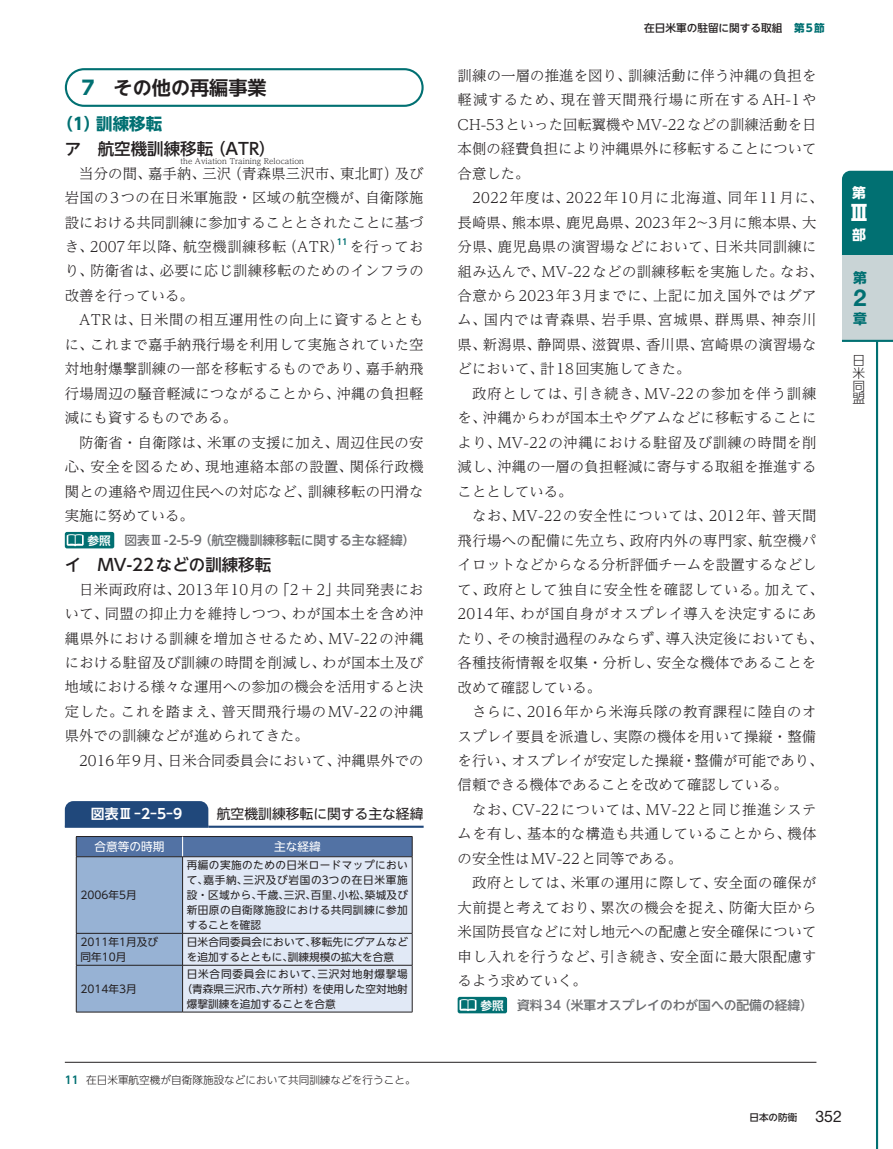
<style>
.page{position:relative;width:893px;height:1149px;background:#fff}
.page>*{position:absolute;margin:0;border:0;box-sizing:border-box;transform-origin:0 0}
.t1{font:700 23.4px "Helvetica Neue LT Std";color:#017072}
.t2{font:700 21.3px "UD Shin Go NT Pr 6 N";color:#fff}
.t3{font:700 19.2px "UD Shin Go NT Pr 6 N De";color:#231f20}
.t4{font:500 16.5px "UD Shin Go NT Pr 6 N";color:#231f20}
.t5{font:700 16.5px "UD Shin Go NT Pr 6 N";color:#017072}
.t6{font:300 14.4px/24.5px "UD Reimin Pr 6 N";letter-spacing:.01em;color:#231f20;text-align:justify}
.t7{font:13.8px "UD Shin Go NT Pr 6 N";letter-spacing:-.005em;color:#231f20}
.t8{font:700 13.8px "UD Shin Go NT Pr 6 N De";color:#fff}
.t9{font:700 13.8px "UD Shin Go NT Pr 6 N";color:#017072}
.t10{font:700 13.8px "UD Shin Go NT Pr 6 N";color:#fff}
.t11{font:500 12.75px "UD Shin Go NT Pr 6 N";color:#6c6d70}
.t12{font:300 12.75px/12.8px "UD Shin Go NT Pr 6 N";color:#231f20;text-align:justify}
.t13{font:11.7px "UD Shin Go NT Pr 6 N";color:#fff}
.t14{font:700 11.7px "UD Shin Go NT Pr 6 N De";color:#fff}
.t15{font:10.65px/14.9px "UD Shin Go NT Pr 6 N";letter-spacing:.005em;color:#231f20}
.t16{font:300 10.65px "UD Shin Go NT Pr 6 N";color:#231f20}
.t17{font:10.65px "UD Shin Go NT Pr 6 N";letter-spacing:.07em;color:#231f20}
.t18{font:500 10.65px "UD Shin Go NT Pr 6 N";color:#231f20}
.t19{font:500 9.6px "UD Shin Go NT Pr 6 N";color:#231f20}
.t20{font:700 8.4px "UD Shin Go NT Pr 6 N De";color:#017072}
.t21{font:300 7.65px "UD Reimin Pr 6 N";color:#231f20}
.s1{font-family:"UD Shin Go NT Pr 6 N";color:#017072}
.s2{font-family:"UD Shin Go NT Pr 6 N De";font-weight:700;color:#017072}
.s3{font-weight:700;color:#017072}
.s4{font-family:"Helvetica Neue LT Std";font-weight:400;font-size:15.9px}
</style>
<div class="page">
<div style="left:65px;top:68px;width:359px;height:39px;border:2px solid #017072;border-radius:18px"></div>
<hr style="left:65px;top:1061px;width:751px;height:1px;background:#231f20">
<div style="left:65px;top:531px;width:49px;height:17px;background:#017072;border-radius:2px"></div>
<svg style="left:67px;top:534px;width:17px;height:12px"></svg>
<div style="left:458px;top:996px;width:49px;height:16px;background:#017072;border-radius:2px"></div>
<svg style="left:459px;top:999px;width:17px;height:11px"></svg>
<hr style="left:65px;top:825px;width:143px;height:2px;background:#20487b">
<hr style="left:208px;top:825px;width:216px;height:2px;background:#20487b">
<div style="left:65px;top:801px;width:143px;height:24px;background:#20487b"></div>
<svg style="left:76px;top:836px;width:337px;height:175px;background:#b9c8df"></svg>
<hr style="left:76px;top:856px;width:107px;height:1px;background:#231f20">
<hr style="left:76px;top:856px;width:1px;height:76px;background:#231f20">
<hr style="left:76px;top:933px;width:1px;height:31px;background:#231f20">
<hr style="left:76px;top:965px;width:1px;height:46px;background:#231f20">
<hr style="left:76px;top:1011px;width:107px;height:1px;background:#231f20">
<hr style="left:183px;top:856px;width:229px;height:1px;background:#231f20">
<hr style="left:412px;top:856px;width:1px;height:76px;background:#231f20">
<hr style="left:412px;top:933px;width:1px;height:31px;background:#231f20">
<hr style="left:412px;top:965px;width:1px;height:46px;background:#231f20">
<hr style="left:183px;top:1011px;width:229px;height:1px;background:#231f20">
<hr style="left:182px;top:856px;width:1px;height:77px;background:#231f20">
<hr style="left:182px;top:933px;width:1px;height:31px;background:#231f20">
<hr style="left:182px;top:964px;width:1px;height:47px;background:#231f20">
<div style="left:842px;top:171px;width:51px;height:85px;background:#017072"></div>
<div style="left:842px;top:256px;width:51px;height:85px;background:#c9d4d6"></div>
<hr style="left:842px;top:340px;width:51px;height:2px;background:#017072">
<hr style="left:876px;top:340px;width:2px;height:808px;background:#017072">
<h3 class="t3" style="left:82px;top:72px;width:186px"><span class="s1">7</span>　その他の再編事業</h3>
<p class="t5" style="left:57px;top:111px;width:107px">（1）訓練移転</p>
<p class="t4" style="left:65px;top:135px;width:212px">ア　航空機訓練移転（ATR）</p>
<p class="t21" style="left:181px;top:154px;width:125px">the Aviation Training Relocation</p>
<p class="t6" style="left:65px;top:160px;width:360px;text-indent:14px">当分の間、嘉手納、三沢（青森県三沢市、東北町）及び岩国の3つの在日米軍施設・区域の航空機が、自衛隊施設における共同訓練に参加することとされたことに基づき、2007年以降、航空機訓練移転（ATR）を行ってお</p>
<p class="t20" style="left:337px;top:235px;width:13px">11</p>
<p class="t6" style="left:65px;top:258px;width:360px">り、防衛省は、必要に応じ訓練移転のためのインフラの改善を行っている。</p>
<p class="t6" style="left:65px;top:307px;width:360px;text-indent:14px">ATRは、日米間の相互運用性の向上に資するとともに、これまで嘉手納飛行場を利用して実施されていた空対地射爆撃訓練の一部を移転するものであり、嘉手納飛行場周辺の騒音軽減につながることから、沖縄の負担軽減にも資するものである。</p>
<p class="t6" style="left:65px;top:429px;width:360px;text-indent:14px">防衛省・自衛隊は、米軍の支援に加え、周辺住民の安心、安全を図るため、現地連絡本部の設置、関係行政機関との連絡や周辺住民への対応など、訓練移転の円滑な実施に努めている。</p>
<p class="t11" style="left:124px;top:529px;width:293px">図表Ⅲ-2-5-9（航空機訓練移転に関する主な経緯）</p>
<p class="t4" style="left:65px;top:551px;width:208px">イ　MV-22などの訓練移転</p>
<p class="t6" style="left:65px;top:576px;width:360px;text-indent:14px">日米両政府は、2013年10月の「2＋2」共同発表において、同盟の抑止力を維持しつつ、わが国本土を含め沖縄県外における訓練を増加させるため、MV-22の沖縄における駐留及び訓練の時間を削減し、わが国本土及び地域における様々な運用への参加の機会を活用すると決定した。これを踏まえ、普天間飛行場のMV-22の沖縄県外での訓練などが進められてきた。</p>
<p class="t6" style="left:79px;top:747px;width:346px">2016年9月、日米合同委員会において、沖縄県外での</p>
<p class="t14" style="left:88px;top:530px;width:25px">参照</p>
<p class="t8" style="left:91px;top:802px;width:93px">図表Ⅲ-2-5-9</p>
<p class="t7" style="left:217px;top:802px;width:208px">航空機訓練移転に関する主な経緯</p>
<p class="t13" style="left:94px;top:836px;width:72px">合意等の時期</p>
<p class="t13" style="left:274px;top:836px;width:48px">主な経緯</p>
<p class="t15" style="left:81px;top:887px;width:58px">2006年5月</p>
<p class="t15" style="left:187px;top:857px;width:223px;text-align:justify">再編の実施のための日米ロードマップにおいて、嘉手納、三沢及び岩国の3つの在日米軍施設・区域から、千歳、三沢、百里、小松、築城及び新田原の自衛隊施設における共同訓練に参加することを確認</p>
<p class="t15" style="left:81px;top:933px;width:79px">2011年1月及び同年10月</p>
<p class="t15" style="left:187px;top:933px;width:223px">日米合同委員会において、移転先にグアムなどを追加するとともに、訓練規模の拡大を合意</p>
<p class="t15" style="left:81px;top:980px;width:58px">2014年3月</p>
<p class="t17" style="left:187px;top:964px;width:223px">日米合同委員会において、三沢対地射爆撃場</p>
<p class="t15" style="left:182px;top:980px;width:228px">（青森県三沢市、六ケ所村）を使用した空対地射</p>
<p class="t15" style="left:187px;top:995px;width:150px">爆撃訓練を追加することを合意</p>
<p class="t16" style="left:65px;top:1071px;width:352px"><span class="s2">11</span> 在日米軍航空機が自衛隊施設などにおいて共同訓練などを行うこと。</p>
<p class="t18" style="left:644px;top:19px;width:182px">在日米軍の駐留に関する取組 <span class="s3">第5節</span></p>
<p class="t6" style="left:458px;top:62px;width:360px">訓練の一層の推進を図り、訓練活動に伴う沖縄の負担を軽減するため、現在普天間飛行場に所在するAH-1やCH-53といった回転翼機やMV-22などの訓練活動を日本側の経費負担により沖縄県外に移転することについて合意した。</p>
<p class="t6" style="left:458px;top:185px;width:367px;text-align:left;text-indent:14px">2022年度は、2022年10月に北海道、同年11月に、長崎県、熊本県、鹿児島県、2023年2∼3月に熊本県、大分県、鹿児島県の演習場などにおいて、日米共同訓練に組み込んで、MV-22などの訓練移転を実施した。なお、合意から2023年3月までに、上記に加え国外ではグアム、国内では青森県、岩手県、宮城県、群馬県、神奈川県、新潟県、静岡県、滋賀県、香川県、宮崎県の演習場などにおいて、計18回実施してきた。</p>
<p class="t6" style="left:458px;top:380px;width:360px;text-indent:14px">政府としては、引き続き、MV-22の参加を伴う訓練を、沖縄からわが国本土やグアムなどに移転することにより、MV-22の沖縄における駐留及び訓練の時間を削減し、沖縄の一層の負担軽減に寄与する取組を推進することとしている。</p>
<p class="t6" style="left:458px;top:503px;width:368px;text-align:left;text-indent:14px">なお、MV-22の安全性については、2012年、普天間飛行場への配備に先立ち、政府内外の専門家、航空機パイロットなどからなる分析評価チームを設置するなどして、政府として独自に安全性を確認している。加えて、<br>2014年、わが国自身がオスプレイ導入を決定するにあたり、その検討過程のみならず、導入決定後においても、各種技術情報を収集・分析し、安全な機体であることを改めて確認している。</p>
<p class="t6" style="left:458px;top:698px;width:367px;text-align:left;text-indent:14px">さらに、2016年から米海兵隊の教育課程に陸自のオスプレイ要員を派遣し、実際の機体を用いて操縦・整備を行い、オスプレイが安定した操縦・整備が可能であり、信頼できる機体であることを改めて確認している。</p>
<p class="t6" style="left:458px;top:796px;width:360px;text-indent:14px">なお、CV-22については、MV-22と同じ推進システムを有し、基本的な構造も共通していることから、機体の安全性はMV-22と同等である。</p>
<p class="t6" style="left:458px;top:869px;width:360px;text-indent:14px">政府としては、米軍の運用に際して、安全面の確保が大前提と考えており、累次の機会を捉え、防衛大臣から米国防長官などに対し地元への配慮と安全確保について申し入れを行うなど、引き続き、安全面に最大限配慮するよう求めていく。</p>
<p class="t11" style="left:517px;top:994px;width:297px">資料34（米軍オスプレイのわが国への配備の経緯）</p>
<p class="t14" style="left:480px;top:995px;width:25px">参照</p>
<p class="t10" style="left:852px;top:181px;width:15px">第</p>
<h2 class="t2" style="left:848px;top:195px;width:20px">Ⅲ</h2>
<p class="t10" style="left:852px;top:223px;width:15px">部</p>
<p class="t9" style="left:853px;top:267px;width:15px">第</p>
<h1 class="t1" style="left:853px;top:283px;width:14px">2</h1>
<p class="t9" style="left:853px;top:307px;width:15px">章</p>
<p class="t12" style="left:853px;top:353px;width:14px">日米同盟</p>
<p class="t19" style="left:749px;top:1108px;width:94px">日本の防衛 <span class="s4">352</span></p>
</div>
